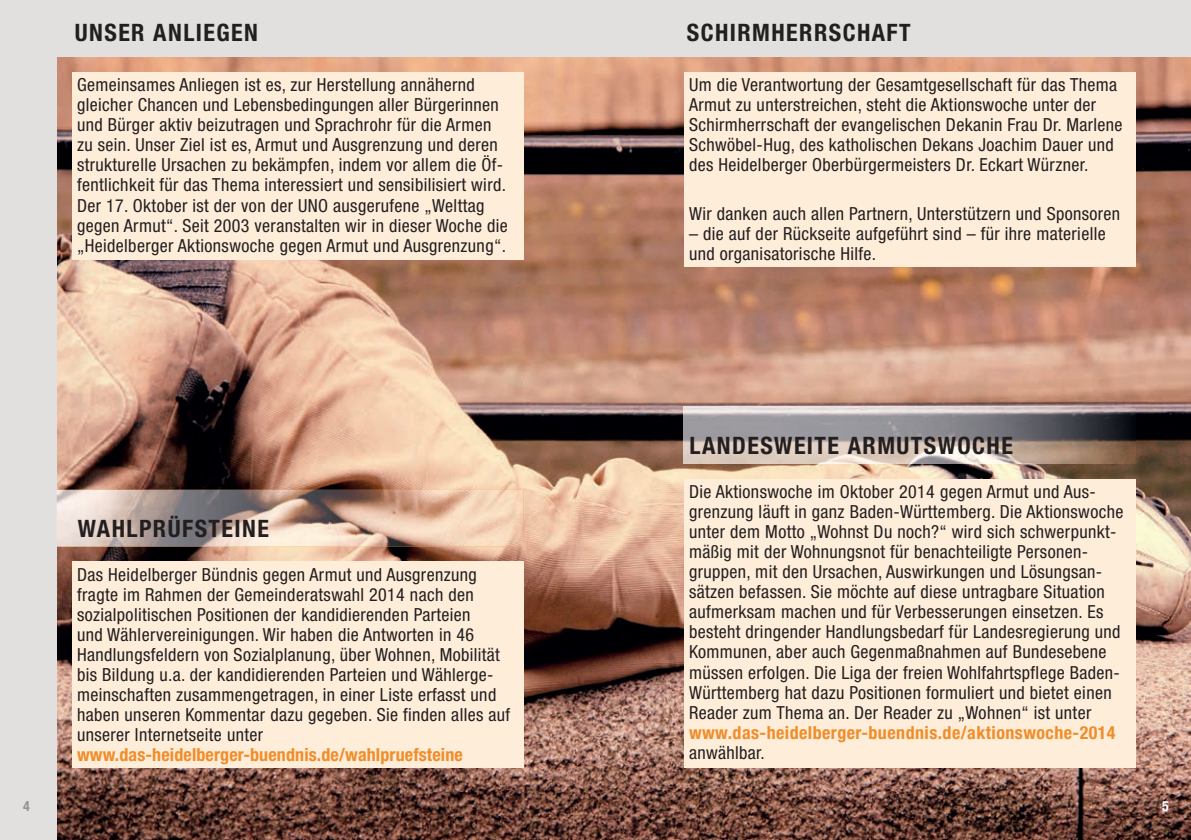
<style>
.page{position:relative;width:1191px;height:840px;background:#fff}
.page>*{position:absolute;margin:0;border:0;box-sizing:border-box;transform-origin:0 0}
.t1{font:700 condensed 24px "Helvetica Neue";letter-spacing:.06em;color:#231f20}
.t2{font:condensed 18px/20px "Helvetica Neue";letter-spacing:.02em;color:#231f20}
.t3{font:700 condensed 18px "Helvetica Neue";letter-spacing:.015em;color:#f08d2b}
.t4{font:700 condensed 14px "Helvetica Neue";color:#939598}
.t5{font:700 condensed 14px "Helvetica Neue";color:#fff}
</style>
<div class="page">
<img style="left:57px;top:57px;width:1134px;height:782px">
<div style="left:0;top:0;width:1191px;height:57px;background:#e2e0de"></div>
<div style="left:0;top:57px;width:57px;height:782px;background:#e2e0de"></div>
<div style="left:72px;top:72px;width:451px;height:187px;background:#feedd9"></div>
<div style="left:684px;top:72px;width:451px;height:194px;background:#feedd9"></div>
<div style="left:72px;top:561px;width:451px;height:206px;background:#feedd9"></div>
<div style="left:684px;top:478px;width:451px;height:289px;background:#feedd9"></div>
<img style="left:57px;top:489px;width:466px;height:57px">
<img style="left:684px;top:406px;width:451px;height:57px">
<h1 class="t1" style="left:75px;top:18px;width:185px">UNSER ANLIEGEN</h1>
<h1 class="t1" style="left:687px;top:18px;width:225px">SCHIRMHERRSCHAFT</h1>
<p class="t2" style="left:77px;top:75px;width:432px">Gemeinsames Anliegen ist es, zur Herstellung annähernd gleicher Chancen und Lebensbedingungen aller Bürgerinnen und Bürger aktiv beizutragen und Sprachrohr für die Armen zu sein. Unser Ziel ist es, Armut und Ausgrenzung und deren strukturelle Ursachen zu bekämpfen, indem vor allem die Öf&shy;fentlichkeit für das Thema interessiert und sensibilisiert wird.<br>Der 17. Oktober ist der von der UNO ausgerufene „Welttag gegen Armut“. Seit 2003 veranstalten wir in dieser Woche die „Heidelberger Aktionswoche gegen Armut und Ausgrenzung“.</p>
<p class="t2" style="left:689px;top:75px;width:435px">Um die Verantwortung der Gesamtgesellschaft für das Thema Armut zu unterstreichen, steht die Aktionswoche unter der Schirmherrschaft der evangelischen Dekanin Frau Dr. Marlene Schwöbel-Hug, des katholischen Dekans Joachim Dauer und des Heidelberger Oberbürgermeisters Dr. Eckart Würzner.</p>
<p class="t2" style="left:689px;top:203px;width:432px">Wir danken auch allen Partnern, Unterstützern und Sponsoren</p>
<p class="t2" style="left:689px;top:223px;width:418px">– die auf der Rückseite aufgeführt sind – für ihre materielle und organisatorische Hilfe.</p>
<h1 class="t1" style="left:78px;top:513px;width:193px">WAHLPRÜFSTEINE</h1>
<p class="t2" style="left:77px;top:564px;width:434px">Das Heidelberger Bündnis gegen Armut und Ausgrenzung fragte im Rahmen der Gemeinderatswahl 2014 nach den sozialpolitischen Positionen der kandidierenden Parteien<br>und Wählervereinigungen. Wir haben die Antworten in 46<br>Handlungsfeldern von Sozialplanung, über Wohnen, Mobilität bis Bildung u.a. der kandidierenden Parteien und Wählerge&shy;meinschaften zusammengetragen, in einer Liste erfasst und haben unseren Kommentar dazu gegeben. Sie finden alles auf unserer Internetseite unter</p>
<p class="t3" style="left:77px;top:743px;width:387px">www.das-heidelberger-buendnis.de/wahlpruefsteine</p>
<h1 class="t1" style="left:689px;top:430px;width:325px">LANDESWEITE ARMUTSWOCHE</h1>
<p class="t2" style="left:689px;top:481px;width:436px">Die Aktionswoche im Oktober 2014 gegen Armut und Aus&shy;grenzung läuft in ganz Baden-Württemberg. Die Aktionswoche unter dem Motto „Wohnst Du noch?“ wird sich schwerpunkt&shy;mäßig mit der Wohnungsnot für benachteiligte Personen&shy;gruppen, mit den Ursachen, Auswirkungen und Lösungsan&shy;sätzen befassen. Sie möchte auf diese untragbare Situation aufmerksam machen und für Verbesserungen einsetzen. Es besteht dringender Handlungsbedarf für Landesregierung und Kommunen, aber auch Gegenmaßnahmen auf Bundesebene müssen erfolgen. Die Liga der freien Wohlfahrtspflege Baden-Württemberg hat dazu Positionen formuliert und bietet einen Reader zum Thema an. Der Reader zu „Wohnen“ ist unter</p>
<p class="t3" style="left:689px;top:720px;width:428px">www.das-heidelberger-buendnis.de/aktionswoche-2014</p>
<p class="t2" style="left:689px;top:741px;width:77px">anwählbar.</p>
<p class="t4" style="left:23px;top:797px;width:8px">4</p>
<p class="t5" style="left:1162px;top:797px;width:8px">5</p>
</div>
